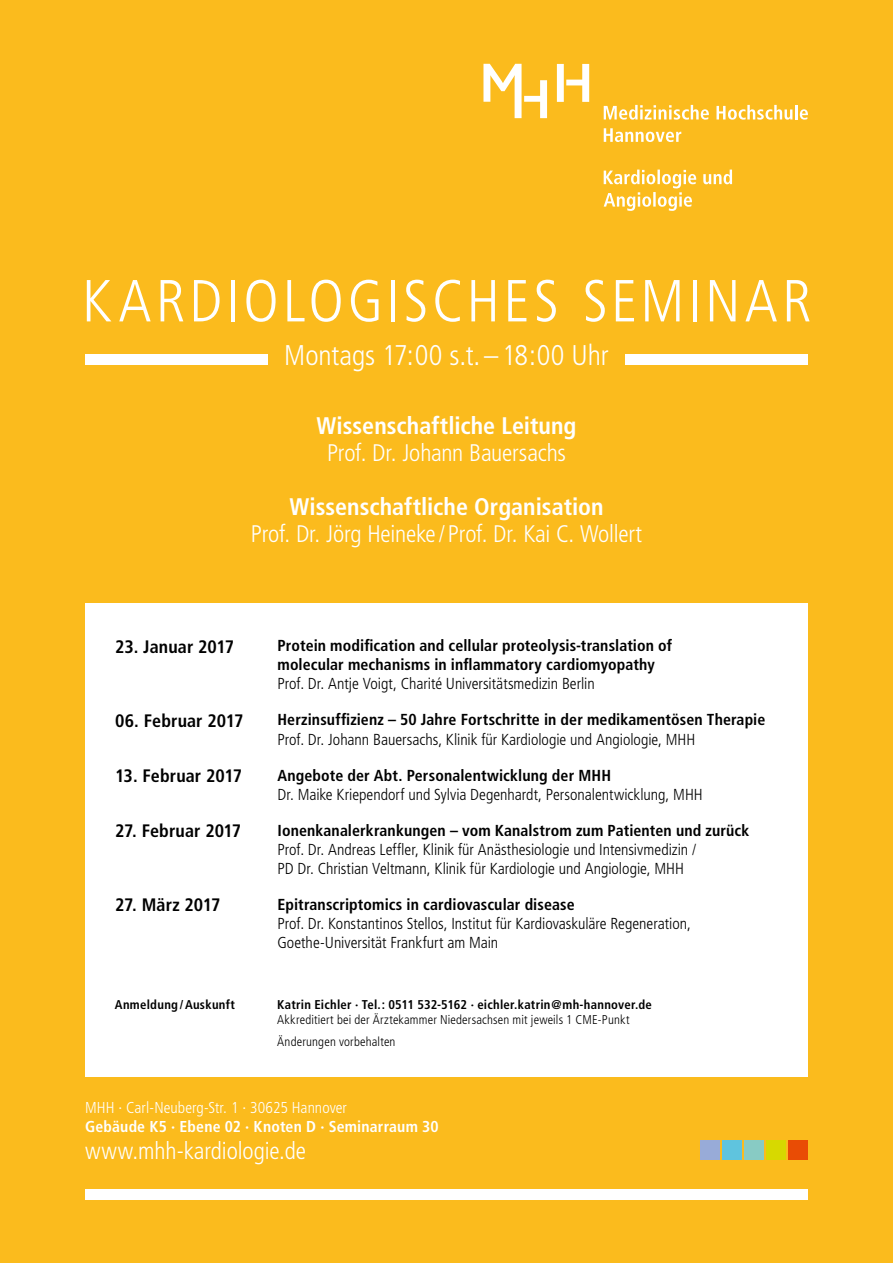
<style>
.page{position:relative;width:893px;height:1263px;background:#fbbb1d}
.page>*{position:absolute;margin:0;border:0;box-sizing:border-box;transform-origin:0 0}
.t1{font:300 condensed 59.25px "Frutiger";letter-spacing:.065em;color:#fff}
.t2{font:300 condensed 28.5px "Frutiger";letter-spacing:-.005em;color:#fff}
.t3{font:300 condensed 24px "Frutiger";letter-spacing:-.005em;color:#fff}
.t4{font:700 condensed 24px "Frutiger";color:#fff}
.t5{font:700 condensed 18px "Frutiger";letter-spacing:.005em;color:#000}
.t6{font:300 condensed 15.9px/19px "Frutiger";color:#000}
.t7{font:700 condensed 15.9px/19px "Frutiger";letter-spacing:.005em;color:#000}
.t8{font:700 condensed 15.75px "Frutiger";letter-spacing:.01em;color:#fff}
.t9{font:300 condensed 15.75px "Frutiger";letter-spacing:.005em;color:#fff}
.t10{font:300 condensed 12.75px/22.2px "Frutiger";letter-spacing:.015em;color:#000}
.t11{font:700 condensed 12.75px "Frutiger";letter-spacing:.02em;color:#000}
</style>
<div class="page">
<svg style="left:483px;top:64px;width:64px;height:54px"></svg>
<svg style="left:557px;top:64px;width:32px;height:38px"></svg>
<svg style="left:604px;top:128px;width:77px;height:14px"></svg>
<svg style="left:604px;top:105px;width:105px;height:15px"></svg>
<svg style="left:716px;top:105px;width:92px;height:15px"></svg>
<svg style="left:604px;top:170px;width:128px;height:41px"></svg>
<div style="left:625px;top:354px;width:183px;height:11px;background:#fff"></div>
<div style="left:85px;top:354px;width:183px;height:11px;background:#fff"></div>
<div style="left:85px;top:603px;width:723px;height:473px;background:#fff"></div>
<div style="left:85px;top:1189px;width:723px;height:10px;background:#fff"></div>
<div style="left:789px;top:1140px;width:19px;height:20px;background:#e94c05"></div>
<div style="left:767px;top:1140px;width:19px;height:20px;background:#d7d900"></div>
<div style="left:744px;top:1140px;width:20px;height:20px;background:#88cbc4"></div>
<div style="left:722px;top:1140px;width:20px;height:20px;background:#5fc4de"></div>
<div style="left:700px;top:1140px;width:19px;height:20px;background:#98abd8"></div>
<h1 class="t1" style="left:82px;top:267px;width:731px">KARDIOLOGISCHES SEMINAR</h1>
<h2 class="t2" style="left:284px;top:339px;width:326px">Montags 17:00 s.t. – 18:00 Uhr</h2>
<h3 class="t4" style="left:316px;top:411px;width:261px">Wissenschaftliche Leitung</h3>
<h3 class="t3" style="left:327px;top:439px;width:240px">Prof. Dr. Johann Bauersachs</h3>
<h3 class="t4" style="left:289px;top:492px;width:316px">Wissenschaftliche Organisation</h3>
<h3 class="t3" style="left:251px;top:520px;width:393px">Prof. Dr. Jörg Heineke / Prof. Dr. Kai C. Wollert</h3>
<p class="t5" style="left:115px;top:636px;width:120px">23. Januar 2017</p>
<p class="t7" style="left:277px;top:636px;width:396px">Protein modification and cellular proteolysis-translation of molecular mechanisms in inflammatory cardiomyopathy</p>
<p class="t6" style="left:277px;top:675px;width:319px">Prof. Dr. Antje Voigt, Charité Universitätsmedizin Berlin</p>
<p class="t5" style="left:115px;top:710px;width:130px">06. Februar 2017</p>
<p class="t7" style="left:277px;top:710px;width:489px">Herzinsuffizienz – 50 Jahre Fortschritte in der medikamentösen Therapie</p>
<p class="t6" style="left:277px;top:730px;width:419px">Prof. Dr. Johann Bauersachs, Klinik für Kardiologie und Angiologie, MHH</p>
<p class="t5" style="left:115px;top:765px;width:128px">13. Februar 2017</p>
<p class="t7" style="left:277px;top:765px;width:335px">Angebote der Abt. Personalentwicklung der MHH</p>
<p class="t6" style="left:277px;top:785px;width:427px">Dr. Maike Kriependorf und Sylvia Degenhardt, Personalentwicklung, MHH</p>
<p class="t5" style="left:115px;top:820px;width:128px">27. Februar 2017</p>
<p class="t7" style="left:277px;top:820px;width:473px">Ionenkanalerkrankungen – vom Kanalstrom zum Patienten und zurück</p>
<p class="t6" style="left:277px;top:840px;width:420px">Prof. Dr. Andreas Leffler, Klinik für Anästhesiologie und Intensivmedizin /<br>PD Dr. Christian Veltmann, Klinik für Kardiologie und Angiologie, MHH</p>
<p class="t5" style="left:115px;top:894px;width:107px">27. März 2017</p>
<p class="t7" style="left:277px;top:895px;width:299px">Epitranscriptomics in cardiovascular disease</p>
<p class="t6" style="left:277px;top:914px;width:415px">Prof. Dr. Konstantinos Stellos, Institut für Kardiovaskuläre Regeneration,<br>Goethe-Universität Frankfurt am Main</p>
<p class="t11" style="left:115px;top:997px;width:122px">Anmeldung /Auskunft</p>
<p class="t11" style="left:277px;top:997px;width:376px">Katrin Eichler · Tel.: 0511 532-5162 · eichler.katrin@mh-hannover.de</p>
<p class="t10" style="left:277px;top:1009px;width:354px">Akkreditiert bei der Ärztekammer Niedersachsen mit jeweils 1 CME-Punkt<br>Änderungen vorbehalten</p>
<p class="t9" style="left:85px;top:1099px;width:263px">MHH · Carl-Neuberg-Str. 1 · 30625 Hannover</p>
<p class="t8" style="left:85px;top:1117px;width:355px">Gebäude K5 · Ebene 02 · Knoten D · Seminarraum 30</p>
<h3 class="t3" style="left:85px;top:1137px;width:222px">www.mhh-kardiologie.de</h3>
</div>
